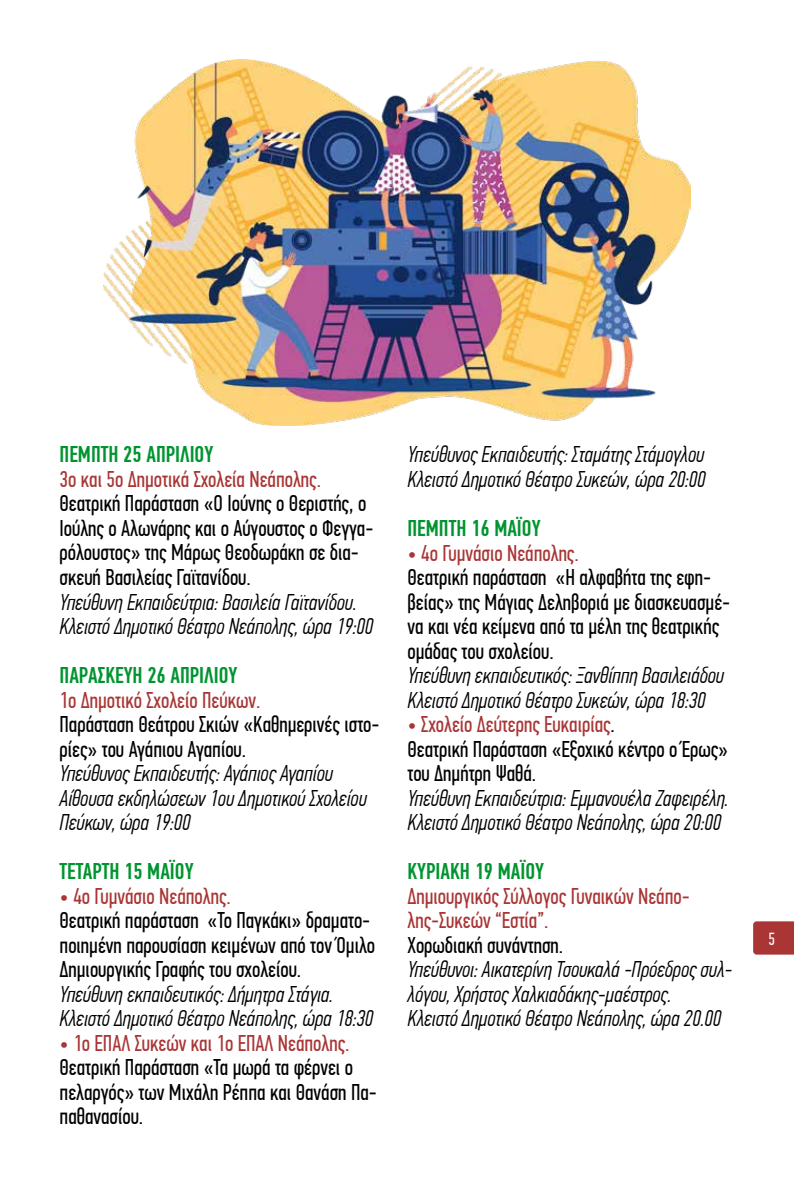
<style>
.page{position:relative;width:794px;height:1191px;background:#fff}
.page>*{position:absolute;margin:0;border:0;box-sizing:border-box;transform-origin:0 0}
.t1{font:22.75px/24.5px "PF Din Text Comp Pro";color:#000}
.t2{font:italic 300 22.75px/24.5px "PF Din Text Comp Pro";color:#000}
.t3{font:22.75px/24.5px "PF Din Text Comp Pro";color:#a93535}
.t4{font:500 22.75px "PF Din Text Comp Pro";color:#009430}
.t5{font:17.5px "PF Din Text Comp Pro";color:#fff}
.s1{color:#a93535}
</style>
<div class="page">
<svg style="left:753px;top:921px;width:41px;height:33px"></svg>
<img style="left:103px;top:60px;width:588px;height:365px">
<p class="t4" style="left:60px;top:441px;width:155px">ΠΕΜΠΤΗ 25 ΑΠΡΙΛΙΟΥ</p>
<p class="t3" style="left:60px;top:467px;width:263px">3ο και 5ο Δημοτικά Σχολεία Νεάπολης.</p>
<p class="t1" style="left:60px;top:492px;width:315px">Θεατρική Παράσταση «Ο Ιούνης ο Θεριστής, ο Ιούλης ο Αλωνάρης και ο Αύγουστος ο Φεγγα&shy;ρόλουστος» της Μάρως Θεοδωράκη σε δια&shy;σκευή Βασιλείας Γαϊτανίδου.</p>
<p class="t2" style="left:60px;top:589px;width:315px">Υπεύθυνη Εκπαιδεύτρια: Βασιλεία Γαϊτανίδου.<br>Κλειστό Δημοτικό Θέατρο Νεάπολης, ώρα 19:00</p>
<p class="t4" style="left:60px;top:662px;width:179px">ΠΑΡΑΣΚΕΥΗ 26 ΑΠΡΙΛΙΟΥ</p>
<p class="t3" style="left:60px;top:688px;width:202px">1ο Δημοτικό Σχολείο Πεύκων.</p>
<p class="t1" style="left:60px;top:712px;width:321px">Παράσταση Θεάτρου Σκιών «Καθημερινές ιστο&shy;ρίες» του Αγάπιου Αγαπίου.</p>
<p class="t2" style="left:60px;top:761px;width:309px">Υπεύθυνος Εκπαιδευτής: Αγάπιος Αγαπίου<br>Αίθουσα εκδηλώσεων 1ου Δημοτικού Σχολείου<br>Πεύκων, ώρα 19:00</p>
<p class="t4" style="left:60px;top:858px;width:136px">ΤΕΤΑΡΤΗ 15 ΜΑΪΟΥ</p>
<p class="t3" style="left:60px;top:884px;width:173px">• 4ο Γυμνάσιο Νεάπολης.</p>
<p class="t1" style="left:60px;top:908px;width:317px">Θεατρική παράσταση «Το Παγκάκι» δραματο&shy;ποιημένη παρουσίαση κειμένων από τον Όμιλο<br>Δημιουργικής Γραφής του σχολείου.</p>
<p class="t2" style="left:60px;top:981px;width:315px">Υπεύθυνη εκπαιδευτικός: Δήμητρα Στάγια.<br>Κλειστό Δημοτικό Θέατρο Νεάπολης, ώρα 18:30</p>
<p class="t3" style="left:60px;top:1031px;width:291px">• 1ο ΕΠΑΛ Συκεών και 1ο ΕΠΑΛ Νεάπολης.</p>
<p class="t1" style="left:60px;top:1055px;width:319px">Θεατρική Παράσταση «Τα μωρά τα φέρνει ο πελαργός» των Μιχάλη Ρέππα και Θανάση Πα&shy;παθανασίου.</p>
<p class="t2" style="left:407px;top:442px;width:299px">Υπεύθυνος Εκπαιδευτής: Σταμάτης Στάμογλου<br>Κλειστό Δημοτικό Θέατρο Συκεών, ώρα 20:00</p>
<p class="t4" style="left:407px;top:515px;width:135px">ΠΕΜΠΤΗ 16 ΜΑΪΟΥ</p>
<p class="t3" style="left:407px;top:541px;width:173px">• 4ο Γυμνάσιο Νεάπολης.</p>
<p class="t1" style="left:407px;top:565px;width:324px">Θεατρική παράσταση «Η αλφαβήτα της εφη&shy;βείας» της Μάγιας Δεληβοριά με διασκευασμέ&shy;να και νέα κείμενα από τα μέλη της θεατρικής ομάδας του σχολείου.</p>
<p class="t2" style="left:407px;top:663px;width:318px">Υπεύθυνη εκπαιδευτικός: Ξανθίππη Βασιλειάδου<br>Κλειστό Δημοτικό Θέατρο Συκεών, ώρα 18:30</p>
<p class="t1" style="left:407px;top:712px;width:322px"><span class="s1">• Σχολείο Δεύτερης Ευκαιρίας</span>.<br>Θεατρική Παράσταση «Εξοχικό κέντρο ο Έρως» του Δημήτρη Ψαθά.</p>
<p class="t2" style="left:407px;top:785px;width:323px">Υπεύθυνη Εκπαιδεύτρια: Εμμανουέλα Ζαφειρέλη.<br>Κλειστό Δημοτικό Θέατρο Νεάπολης, ώρα 20:00</p>
<p class="t4" style="left:407px;top:858px;width:138px">ΚΥΡΙΑΚΗ 19 ΜΑΪΟΥ</p>
<p class="t3" style="left:407px;top:884px;width:283px">Δημιουργικός Σύλλογος Γυναικών Νεάπο&shy;λης-Συκεών “Εστία”.</p>
<p class="t1" style="left:407px;top:933px;width:157px">Χορωδιακή συνάντηση.</p>
<p class="t2" style="left:407px;top:957px;width:326px">Υπεύθυνοι: Αικατερίνη Τσουκαλά -Πρόεδρος συλ&shy;λόγου, Χρήστος Χαλκιαδάκης-μαέστρος.<br>Κλειστό Δημοτικό Θέατρο Νεάπολης, ώρα 20.00</p>
<p class="t5" style="left:768px;top:929px;width:8px">5</p>
</div>
